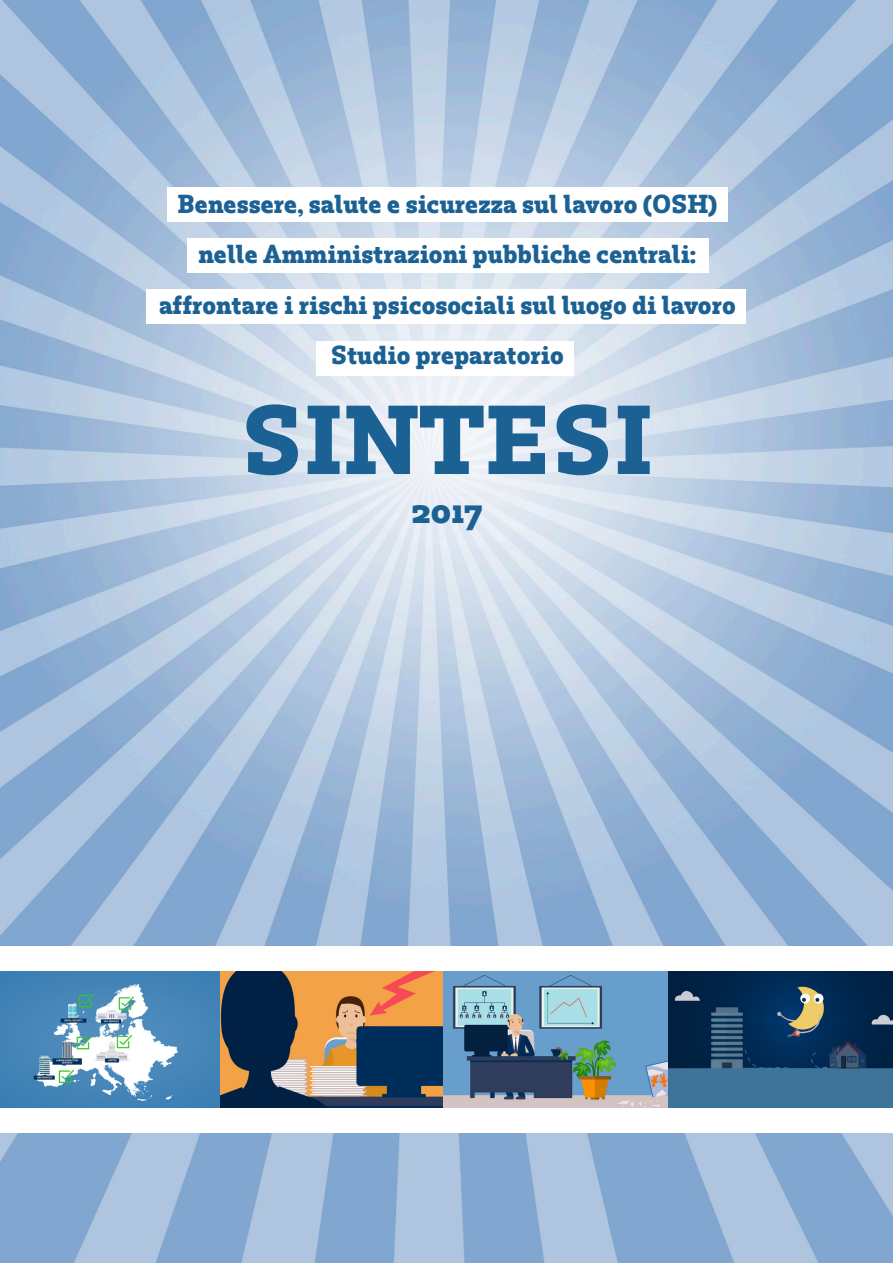
<style>
.page{position:relative;width:893px;height:1263px;background:#fff}
.page>*{position:absolute;margin:0;border:0;box-sizing:border-box;transform-origin:0 0}
.t1{font:700 91.2px "Rum Serif";letter-spacing:.015em;color:#1b6194}
.t2{font:700 34.5px "Rum Serif";color:#1b6194}
.t3{font:700 24.3px "Rum Serif";color:#1b6194}
</style>
<div class="page">
<img style="left:0;top:0;width:893px;height:1263px">
<img style="left:0;top:971px;width:444px;height:137px">
<img style="left:667px;top:971px;width:226px;height:137px">
<img style="left:444px;top:971px;width:223px;height:137px">
<div style="left:0;top:1108px;width:893px;height:24px;background:#fff"></div>
<div style="left:0;top:947px;width:893px;height:24px;background:#fff"></div>
<div style="left:167px;top:187px;width:561px;height:35px;background:#fff"></div>
<div style="left:147px;top:289px;width:599px;height:34px;background:#fff"></div>
<div style="left:187px;top:238px;width:522px;height:35px;background:#fff"></div>
<div style="left:316px;top:341px;width:258px;height:34px;background:#fff"></div>
<p class="t3" style="left:177px;top:188px;width:541px">Benessere, salute e sicurezza sul lavoro (OSH)</p>
<p class="t3" style="left:198px;top:239px;width:499px">nelle Amministrazioni pubbliche centrali:</p>
<p class="t3" style="left:159px;top:290px;width:578px">affrontare i rischi psicosociali sul luogo di lavoro</p>
<p class="t3" style="left:331px;top:340px;width:234px">Studio preparatorio</p>
<p class="t1" style="left:241px;top:384px;width:413px">SINTESI</p>
<p class="t2" style="left:412px;top:489px;width:72px">2017</p>
</div>
